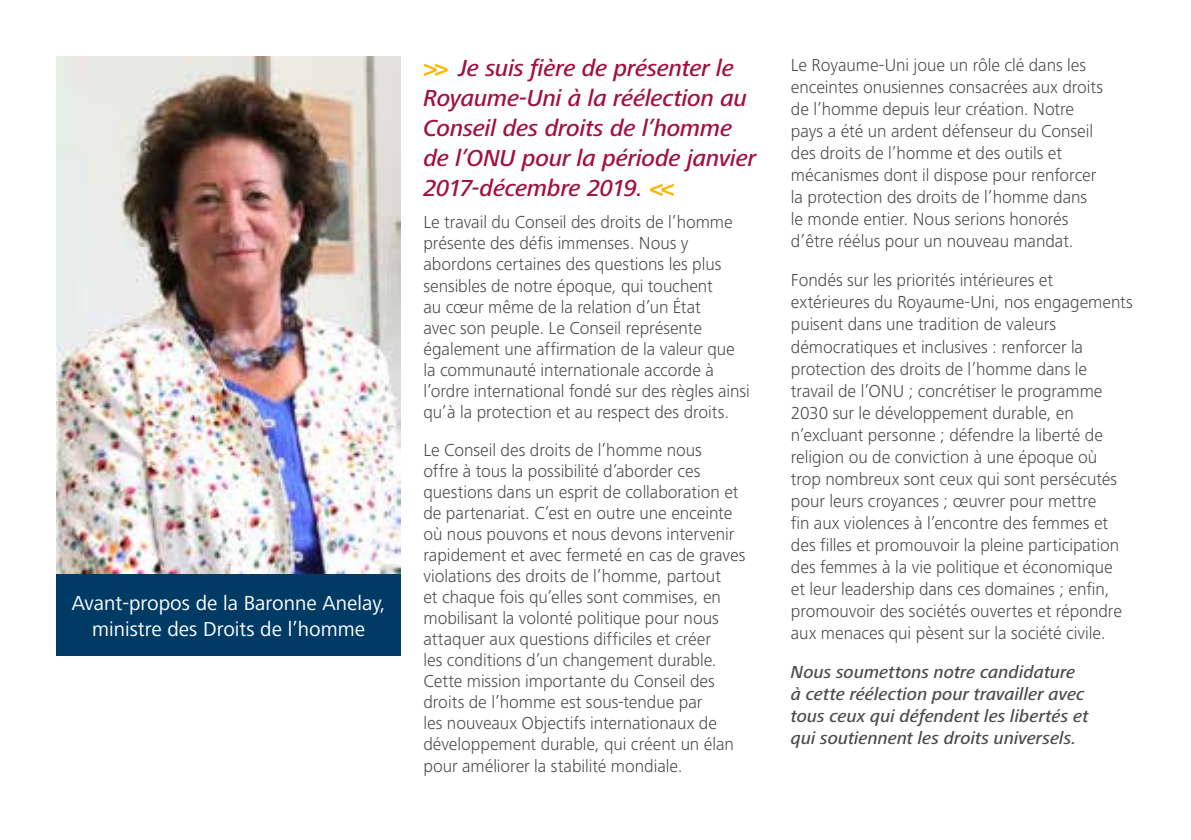
<style>
.page{position:relative;width:1191px;height:840px;background:#fff}
.page>*{position:absolute;margin:0;border:0;box-sizing:border-box;transform-origin:0 0}
.t1{font:italic 500 24px/30px "Frutiger Next LT";letter-spacing:-.015em;color:#a30f3f}
.t2{font:21px/25.2px "Frutiger Next LT";color:#fff;text-align:center}
.t3{font:300 18px/21px "Frutiger Next LT";letter-spacing:-.005em;color:#4b4b4a}
.t4{font:italic 500 18px/22px "Frutiger Next LT";color:#4b4b4a}
.s1{font-weight:700;font-style:normal;color:#fab600}
</style>
<div class="page">
<div style="left:57px;top:573px;width:344px;height:82px;background:#003b66"></div>
<img style="left:57px;top:57px;width:344px;height:516px">
<p class="t2" style="left:72px;top:590px;width:315px">Avant-propos de la Baronne Anelay, ministre des Droits de l’homme</p>
<h1 class="t1" style="left:423px;top:53px;width:334px"><span class="s1">&gt;&gt;</span> Je suis fière de présenter le<br>Royaume-Uni à la réélection au<br>Conseil des droits de l’homme de l’ONU pour la période janvier<br>2017-décembre 2019. <span class="s1">&lt;&lt;</span></h1>
<p class="t3" style="left:423px;top:212px;width:328px">Le travail du Conseil des droits de l’homme présente des défis immenses. Nous y abordons certaines des questions les plus sensibles de notre époque, qui touchent<br>au cœur même de la relation d’un État<br>avec son peuple. Le Conseil représente également une affirmation de la valeur que la communauté internationale accorde à l’ordre international fondé sur des règles ainsi qu’à la protection et au respect des droits.</p>
<p class="t3" style="left:423px;top:439px;width:323px">Le Conseil des droits de l’homme nous<br>offre à tous la possibilité d’aborder ces questions dans un esprit de collaboration et de partenariat. C’est en outre une enceinte où nous pouvons et nous devons intervenir rapidement et avec fermeté en cas de graves violations des droits de l’homme, partout<br>et chaque fois qu’elles sont commises, en mobilisant la volonté politique pour nous attaquer aux questions difficiles et créer<br>les conditions d’un changement durable.<br>Cette mission importante du Conseil des droits de l’homme est sous-tendue par<br>les nouveaux Objectifs internationaux de développement durable, qui créent un élan pour améliorer la stabilité mondiale.</p>
<p class="t3" style="left:791px;top:54px;width:314px;line-height:22px">Le Royaume-Uni joue un rôle clé dans les enceintes onusiennes consacrées aux droits de l’homme depuis leur création. Notre pays a été un ardent défenseur du Conseil des droits de l’homme et des outils et mécanismes dont il dispose pour renforcer la protection des droits de l’homme dans le monde entier. Nous serions honorés d’être réélus pour un nouveau mandat.</p>
<p class="t3" style="left:791px;top:269px;width:343px;line-height:22px">Fondés sur les priorités intérieures et extérieures du Royaume-Uni, nos engagements puisent dans une tradition de valeurs démocratiques et inclusives : renforcer la protection des droits de l’homme dans le travail de l’ONU ; concrétiser le programme 2030 sur le développement durable, en n’excluant personne ; défendre la liberté de religion ou de conviction à une époque où<br>trop nombreux sont ceux qui sont persécutés pour leurs croyances ; œuvrer pour mettre<br>fin aux violences à l’encontre des femmes et des filles et promouvoir la pleine participation des femmes à la vie politique et économique<br>et leur leadership dans ces domaines ; enfin, promouvoir des sociétés ouvertes et répondre aux menaces qui pèsent sur la société civile.</p>
<p class="t4" style="left:791px;top:660px;width:299px">Nous soumettons notre candidature à cette réélection pour travailler avec tous ceux qui défendent les libertés et qui soutiennent les droits universels.</p>
</div>
